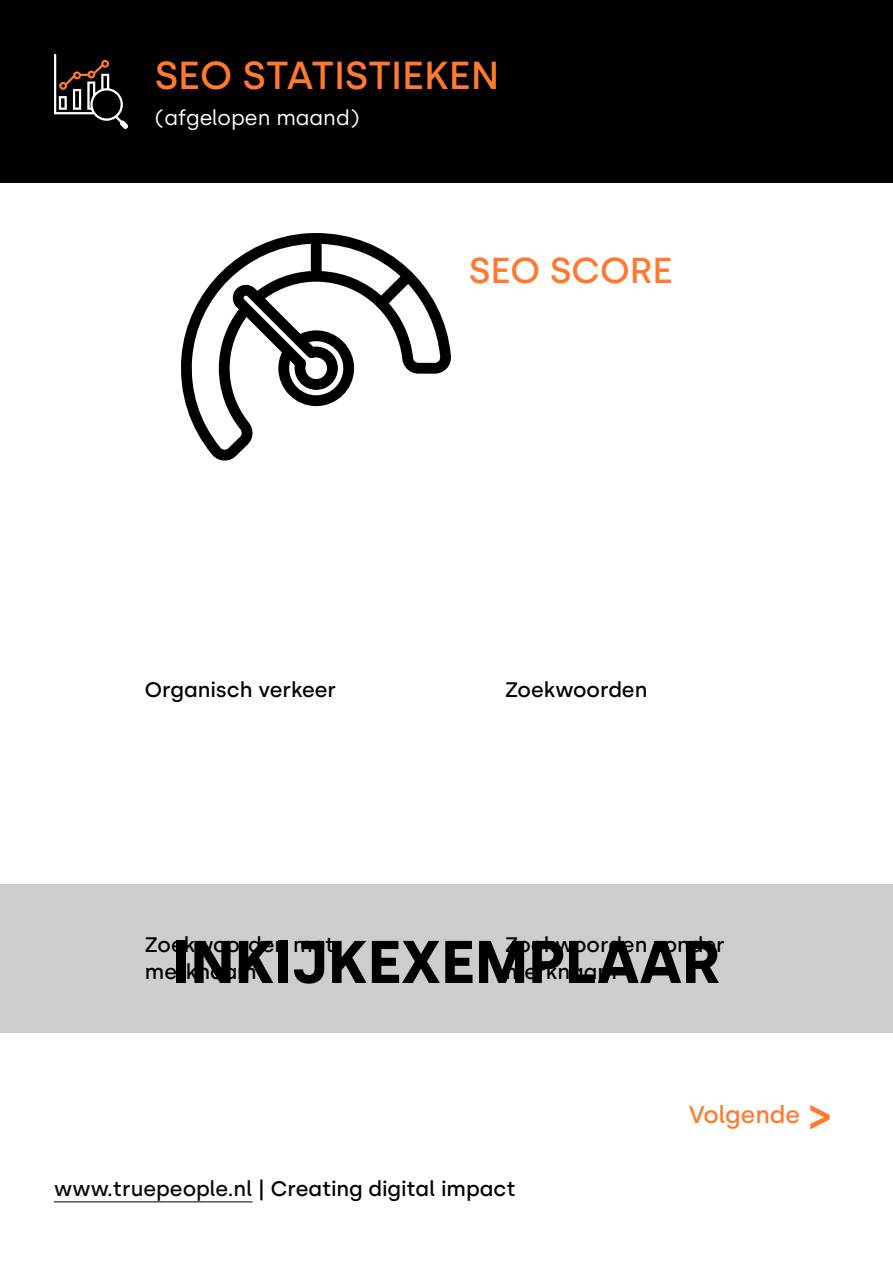
<style>
.page{position:relative;width:893px;height:1263px;background:#fff}
.page>*{position:absolute;margin:0;border:0;box-sizing:border-box;transform-origin:0 0}
.t1{font:700 60px "Silka";color:#000}
.t2{font:500 39px "Silka";color:#ff792e}
.t3{font:500 36px "Silka";color:#ff782e}
.t4{font:500 24px "Silka";color:#ff792e}
.t5{font:500 21px/27px "Silka";color:#000}
.t6{font:21px "Silka";color:#fff}
.s1{color:#0b0a0b}
.s2{font-family:"Acumin Variable Concept";font-weight:400;font-size:42px}
</style>
<div class="page">
<svg style="left:181px;top:233px;width:270px;height:227px"></svg>
<div style="left:0;top:0;width:893px;height:183px;background:#000"></div>
<svg style="left:54px;top:54px;width:74px;height:75px"></svg>
<div style="left:0;top:884px;width:893px;height:149px;background:#cdcdcd"></div>
<hr style="left:54px;top:1201px;width:199px;height:1px;background:#0b0a0b">
<h2 class="t2" style="left:155px;top:52px;width:346px">SEO STATISTIEKEN</h2>
<p class="t6" style="left:155px;top:105px;width:206px">(afgelopen maand)</p>
<h3 class="t3" style="left:469px;top:249px;width:205px">SEO SCORE</h3>
<p class="t5" style="left:145px;top:676px;width:193px">Organisch verkeer</p>
<p class="t5" style="left:505px;top:676px;width:144px">Zoekwoorden</p>
<p class="t5" style="left:145px;top:931px;width:191px">Zoekwoorden met merknaam</p>
<p class="t5" style="left:505px;top:931px;width:221px">Zoekwoorden zonder merknaam</p>
<h1 class="t1" style="left:173px;top:926px;width:550px">INKIJKEXEMPLAAR</h1>
<p class="t5" style="left:54px;top:1175px;width:463px"><span class="s1">www.truepeople.nl</span> | Creating digital impact</p>
<p class="t4" style="left:689px;top:1100px;width:146px">Volgende <span class="s2">&gt;</span></p>
</div>
